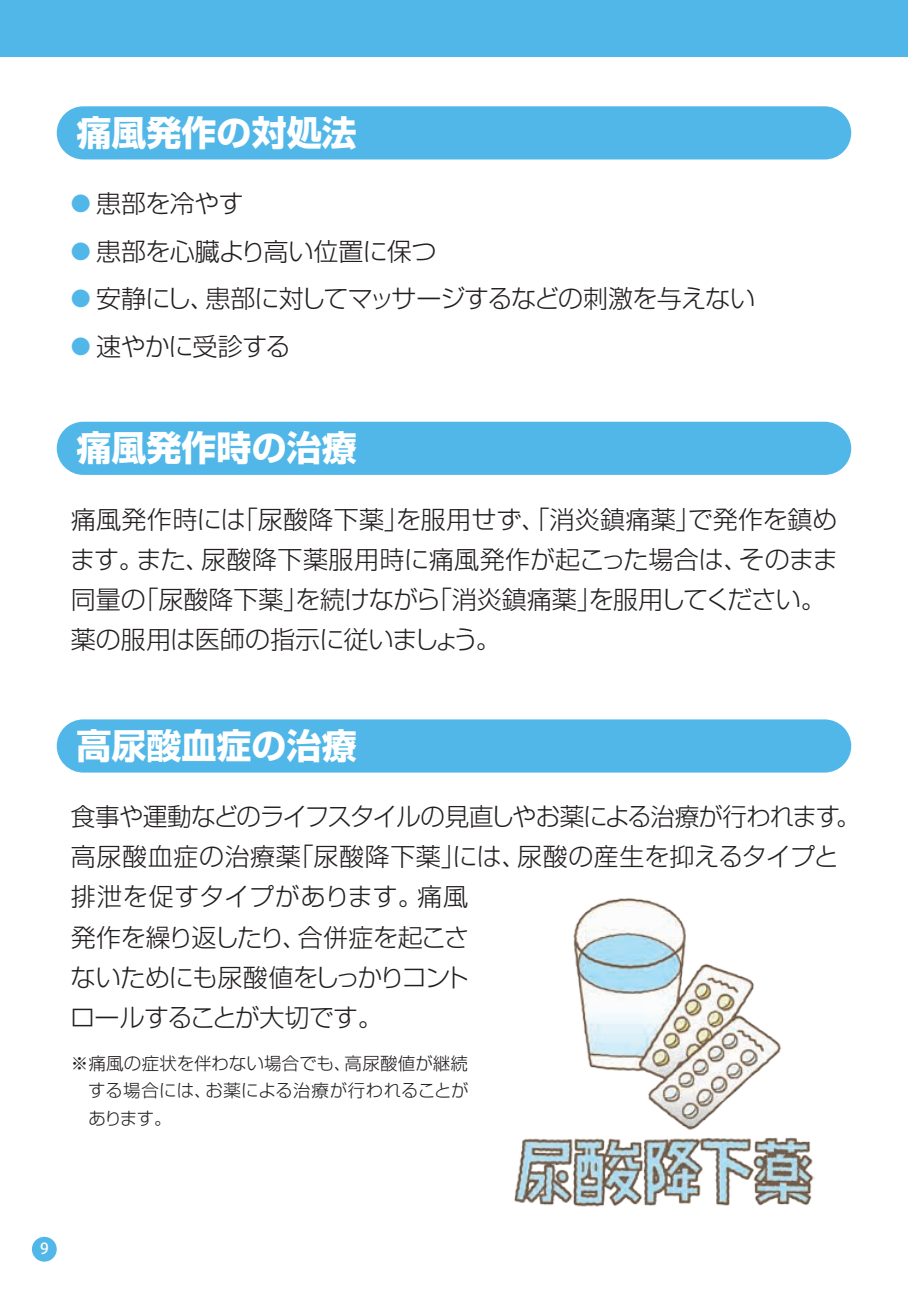
<style>
.page{position:relative;width:908px;height:1290px;background:#fff}
.page>*{position:absolute;margin:0;border:0;box-sizing:border-box;transform-origin:0 0}
.t1{font:700 35px "Shin Go Pro";color:#fff}
.t2{font:300 25px/40px "Shin Go Pro";letter-spacing:-.02em;color:#231f20}
.t3{font:300 25px/40px "Shin Go Pro";color:#231f20}
.t4{font:300 17.5px/27.5px "Shin Go Pro";color:#231f20;text-align:justify}
.t5{font:500 15.25px "Koz Go Std";color:#fff}
.s1{font-size:20px;color:#50b7e8}
</style>
<div class="page">
<div style="left:32px;top:1237px;width:25px;height:24px;background:#50b7e8;border-radius:50%"></div>
<div style="left:0;top:0;width:907px;height:57px;background:#50b7e8"></div>
<div style="left:57px;top:106px;width:793px;height:53px;background:#50b7e8;border-radius:27px"></div>
<div style="left:57px;top:422px;width:793px;height:53px;background:#50b7e8;border-radius:27px"></div>
<div style="left:57px;top:719px;width:793px;height:53px;background:#50b7e8;border-radius:27px"></div>
<img style="left:573px;top:898px;width:208px;height:232px">
<img style="left:514px;top:1137px;width:299px;height:70px">
<p class="t1" style="left:76px;top:105px;width:281px">痛風発作の対処法</p>
<p class="t2" style="left:71px;top:181px;width:174px"><span class="s1">●</span> 患部を冷やす</p>
<p class="t2" style="left:71px;top:228px;width:367px"><span class="s1">●</span> 患部を心臓より高い位置に保つ</p>
<p class="t2" style="left:71px;top:276px;width:685px"><span class="s1">●</span> 安静にし、患部に対してマッサージするなどの刺激を与えない</p>
<p class="t2" style="left:71px;top:323px;width:221px"><span class="s1">●</span> 速やかに受診する</p>
<p class="t1" style="left:76px;top:420px;width:281px">痛風発作時の治療</p>
<p class="t3" style="left:70px;top:496px;width:769px">痛風発作時には「尿酸降下薬」を服用せず、「消炎鎮痛薬」で発作を鎮めます。また、尿酸降下薬服用時に痛風発作が起こった場合は、そのまま同量の「尿酸降下薬」を続けながら「消炎鎮痛薬」を服用してください。薬の服用は医師の指示に従いましょう。</p>
<p class="t1" style="left:76px;top:718px;width:281px">高尿酸血症の治療</p>
<p class="t2" style="left:70px;top:794px;width:791px">食事や運動などのライフスタイルの見直しやお薬による治療が行われます。高尿酸血症の治療薬「尿酸降下薬」には、尿酸の産生を抑えるタイプと排泄を促すタイプがあります。痛風<br>発作を繰り返したり、合併症を起こさ<br>ないためにも尿酸値をしっかりコント<br>ロールすることが大切です。</p>
<p class="t4" style="left:88px;top:1047px;width:381px;text-indent:-17px">※痛風の症状を伴わない場合でも、高尿酸値が継続する場合には、お薬による治療が行われることがあります。</p>
<p class="t5" style="left:40px;top:1239px;width:10px">9</p>
</div>
